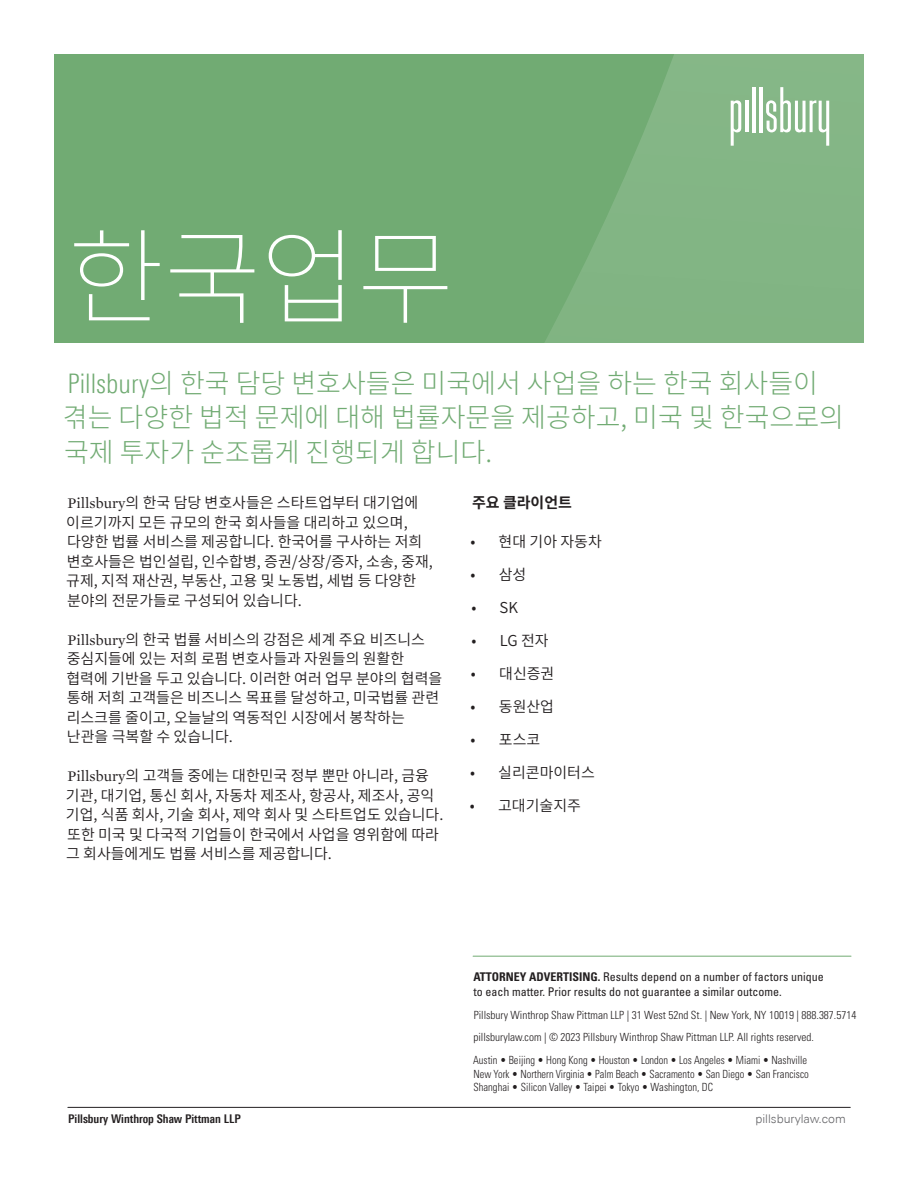
<style>
.page{position:relative;width:918px;height:1188px;background:#fff}
.page>*{position:absolute;margin:0;border:0;box-sizing:border-box;transform-origin:0 0}
.First_Page_-_Main_He{font:200 105px "Source Han Sans KR";color:#fff}
.First_Page_-_Subtitl{font:300 27px/34.5px "Source Han Sans KR";color:#71ab73}
.Body_-_Main{font:15px/19.5px "Source Han Sans KR";color:#231f20}
.Body_-_Main-2{font:700 15px "Source Han Sans KR";color:#231f20}
.t1{font:condensed 12px/15px "Univers LT Std";color:#231f20}
.t2{font:700 condensed 12px "Univers Next Pro";color:#231f20}
.t3{font:300 12px "Univers Next Pro";color:#636366}
.Tiny_Legal_Copy{font:300 condensed 11.25px "Univers LT Std";color:#231f20}
.Tiny_Legal_Copy-2{font:300 condensed 11.25px/13.5px "Univers LT Std";color:#231f20;scale:.92 1}
.Tiny_Legal_Copy-3{font:300 condensed 11.25px "Univers LT Std";color:#231f20;scale:.93 1}
.s1{font-family:"Univers Next Pro";font-stretch:condensed}
.s2{font-family:"Mercury Text G1"}
.s3{font-weight:700}
</style>
<div class="page">
<hr style="left:473px;top:956px;width:378px;height:1px;background:#71ab73">
<hr style="left:68px;top:1107px;width:782px;height:1px;background:#231f20">
<svg style="left:54px;top:54px;width:810px;height:288px;background:#76ae78"></svg>
<hr style="left:759px;top:87px;width:4px;height:45px;background:#fff">
<hr style="left:752px;top:87px;width:3px;height:45px;background:#fff">
<hr style="left:745px;top:101px;width:3px;height:31px;background:#fff">
<svg style="left:731px;top:100px;width:10px;height:46px"></svg>
<svg style="left:766px;top:87px;width:63px;height:59px"></svg>
<p class="First_Page_-_Main_He" style="left:68px;top:218px;width:388px">한국업무</p>
<p class="First_Page_-_Subtitl" style="left:63px;top:366px;width:783px"><span class="s1">Pillsbury</span>의 한국 담당 변호사들은 미국에서 사업을 하는 한국 회사들이 겪는 다양한 법적 문제에 대해 법률자문을 제공하고, 미국 및 한국으로의 국제 투자가 순조롭게 진행되게 합니다.</p>
<p class="Body_-_Main" style="left:66px;top:494px;width:368px"><span class="s2">Pillsbury</span>의 한국 담당 변호사들은 스타트업부터 대기업에 이르기까지 모든 규모의 한국 회사들을 대리하고 있으며, 다양한 법률 서비스를 제공합니다. 한국어를 구사하는 저희 변호사들은 법인설립, 인수합병, 증권/상장/증자, 소송, 중재, 규제, 지적 재산권, 부동산, 고용 및 노동법, 세법 등 다양한 분야의 전문가들로 구성되어 있습니다.</p>
<p class="Body_-_Main" style="left:67px;top:630px;width:377px"><span class="s2">Pillsbury</span>의 한국 법률 서비스의 강점은 세계 주요 비즈니스 중심지들에 있는 저희 로펌 변호사들과 자원들의 원활한 협력에 기반을 두고 있습니다. 이러한 여러 업무 분야의 협력을 통해 저희 고객들은 비즈니스 목표를 달성하고, 미국법률 관련 리스크를 줄이고, 오늘날의 역동적인 시장에서 봉착하는 난관을 극복할 수 있습니다.</p>
<p class="Body_-_Main" style="left:66px;top:767px;width:379px"><span class="s2">Pillsbury</span>의 고객들 중에는 대한민국 정부 뿐만 아니라, 금융 기관, 대기업, 통신 회사, 자동차 제조사, 항공사, 제조사, 공익 기업, 식품 회사, 기술 회사, 제약 회사 및 스타트업도 있습니다. 또한 미국 및 다국적 기업들이 한국에서 사업을 영위함에 따라 그 회사들에게도 법률 서비스를 제공합니다.</p>
<p class="Body_-_Main-2" style="left:472px;top:495px;width:102px">주요 클라이언트</p>
<p class="Body_-_Main" style="left:470px;top:533px;width:133px">• 현대 기아 자동차</p>
<p class="Body_-_Main" style="left:470px;top:566px;width:57px">• 삼성</p>
<p class="Body_-_Main" style="left:471px;top:599px;width:48px">• SK</p>
<p class="Body_-_Main" style="left:472px;top:632px;width:79px">• LG 전자</p>
<p class="Body_-_Main" style="left:471px;top:665px;width:85px">• 대신증권</p>
<p class="Body_-_Main" style="left:471px;top:698px;width:85px">• 동원산업</p>
<p class="Body_-_Main" style="left:471px;top:731px;width:71px">• 포스코</p>
<p class="Body_-_Main" style="left:470px;top:764px;width:126px">• 실리콘마이터스</p>
<p class="Body_-_Main" style="left:470px;top:797px;width:113px">• 고대기술지주</p>
<p class="t2" style="left:68px;top:1111px;width:174px">Pillsbury Winthrop Shaw Pittman LLP</p>
<p class="t1" style="left:473px;top:969px;width:352px"><span class="s3">ATTORNEY ADVERTISING.</span> Results depend on a number of factors unique to each matter. Prior results do not guarantee a similar outcome.</p>
<p class="Tiny_Legal_Copy" style="left:474px;top:1008px;width:384px">Pillsbury Winthrop Shaw Pittman LLP | 31 West 52nd St. | New York, NY 10019 | 888.387.5714</p>
<p class="Tiny_Legal_Copy" style="left:473px;top:1031px;width:342px">pillsburylaw.com | © 2023 Pillsbury Winthrop Shaw Pittman LLP. All rights reserved.</p>
<p class="Tiny_Legal_Copy-3" style="left:473px;top:1054px;width:361px">Austin • Beijing • Hong Kong • Houston • London • Los Angeles • Miami • Nashville</p>
<p class="Tiny_Legal_Copy-2" style="left:473px;top:1067px;width:366px">New York • Northern Virginia • Palm Beach • Sacramento • San Diego • San Francisco<br>Shanghai • Silicon Valley • Taipei • Tokyo • Washington, DC</p>
<p class="t3" style="left:756px;top:1112px;width:92px">pillsburylaw.com</p>
</div>
